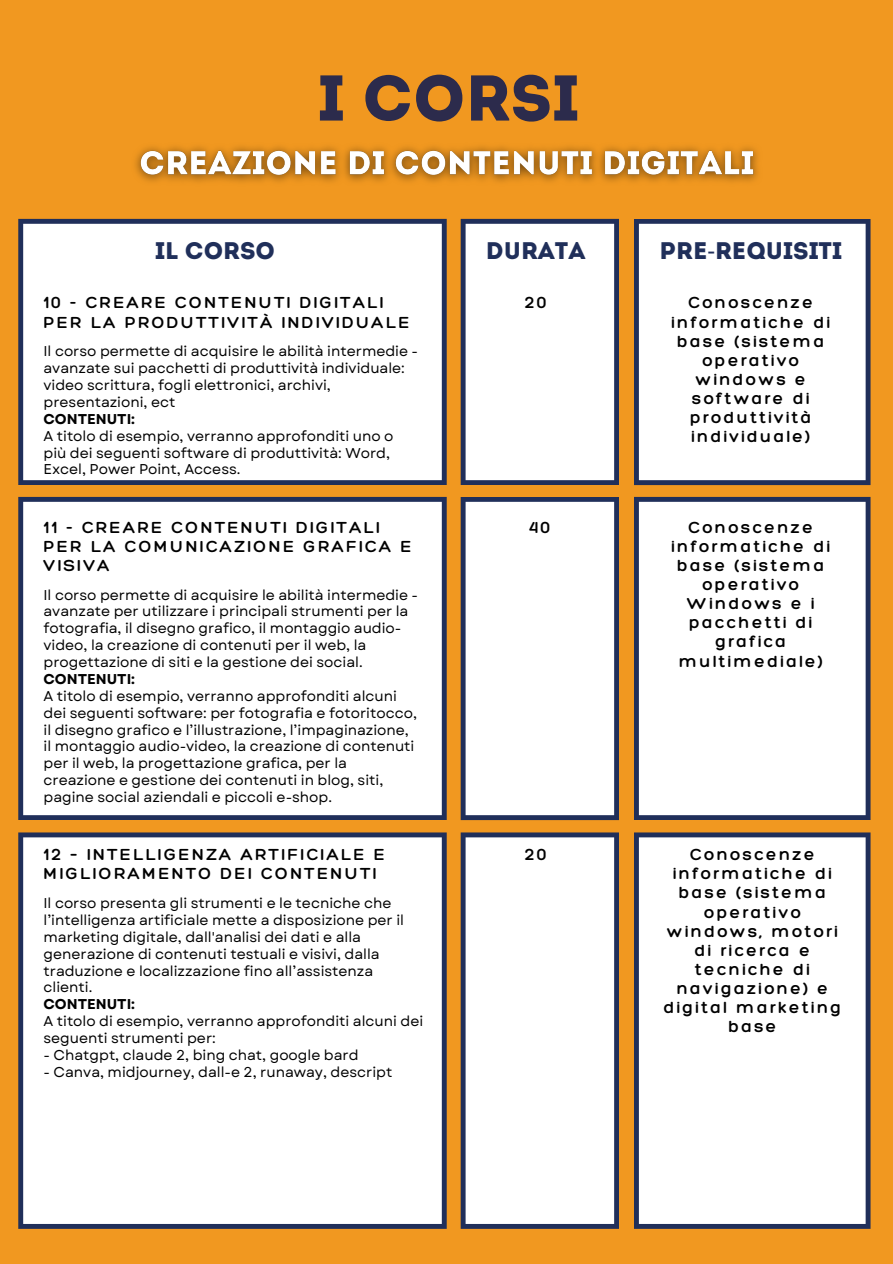
<style>
.page{position:relative;width:893px;height:1264px;background:#fff}
.page>*{position:absolute;margin:0;border:0;box-sizing:border-box;transform-origin:0 0}
.t1{font:64.5px "Intro";color:#2c2b4c}
.t2{font:24px "Intro";color:#202f5a}
.t3{font:300 17.4px/19.2px "Hero";letter-spacing:.13em;color:#000}
.t4{font:14.25px/16.8px "Garet";color:#000}
.t5{font:700 14.25px "Garet";color:#000}
.s1{font-family:"Noto Sans"}
</style>
<div class="page">
<div style="left:0;top:0;width:892px;height:1263px;background:#f19820"></div>
<div style="left:18px;top:219px;width:428px;height:266px;background:#fff"></div>
<svg style="left:634px;top:219px;width:236px;height:266px;background:#eeeff2"></svg>
<svg style="left:460px;top:219px;width:159px;height:266px;background:#e9eaee"></svg>
<img style="left:135px;top:146px;width:623px;height:36px">
<div style="left:18px;top:497px;width:428px;height:323px;background:#fff"></div>
<svg style="left:634px;top:497px;width:236px;height:323px;background:#eff0f3"></svg>
<svg style="left:460px;top:497px;width:159px;height:323px;background:#eeeef0"></svg>
<div style="left:18px;top:832px;width:428px;height:396px;background:#fff"></div>
<div style="left:634px;top:832px;width:236px;height:396px;background:#fff"></div>
<svg style="left:460px;top:832px;width:159px;height:396px;background:#f0f0f1"></svg>
<h1 class="t1" style="left:318px;top:72px;width:262px">I CORSI</h1>
<h2 class="t2" style="left:155px;top:241px;width:121px">IL CORSO</h2>
<h2 class="t2" style="left:486px;top:241px;width:101px">DURATA</h2>
<h2 class="t2" style="left:659px;top:241px;width:184px">PRE<span class="s1">-</span>REQUISITI</h2>
<p class="t3" style="left:525px;top:293px;width:23px">20</p>
<p class="t3" style="left:671px;top:293px;width:160px;text-align:center">Conoscenze informatiche di base (sistema operativo windows e software di produttività individuale)</p>
<p class="t3" style="left:43px;top:293px;width:367px">10 - CREARE CONTENUTI DIGITALI<br>PER LA PRODUTTIVITÀ INDIVIDUALE</p>
<p class="t4" style="left:43px;top:343px;width:376px">Il corso permette di acquisire le abilità intermedie - avanzate sui pacchetti di produttività individuale: video scrittura, fogli elettronici, archivi, presentazioni, ect</p>
<p class="t5" style="left:43px;top:408px;width:93px">CONTENUTI:</p>
<p class="t4" style="left:43px;top:427px;width:351px">A titolo di esempio, verranno approfonditi uno o più dei seguenti software di produttività: Word,<br>Excel, Power Point, Access.</p>
<p class="t3" style="left:43px;top:517px;width:369px">11 - CREARE CONTENUTI DIGITALI<br>PER LA COMUNICAZIONE GRAFICA E<br>VISIVA</p>
<p class="t3" style="left:529px;top:517px;width:22px">40</p>
<p class="t3" style="left:671px;top:517px;width:160px;text-align:center">Conoscenze informatiche di base (sistema operativo<br>Windows e i pacchetti di grafica multimediale)</p>
<p class="t4" style="left:43px;top:586px;width:376px">Il corso permette di acquisire le abilità intermedie - avanzate per utilizzare i principali strumenti per la fotografia, il disegno grafico, il montaggio audio&shy;video, la creazione di contenuti per il web, la progettazione di siti e la gestione dei social.</p>
<p class="t5" style="left:43px;top:668px;width:93px">CONTENUTI:</p>
<p class="t4" style="left:43px;top:687px;width:375px">A titolo di esempio, verranno approfonditi alcuni dei seguenti software: per fotografia e fotoritocco, il disegno grafico e l’illustrazione, l’impaginazione, il montaggio audio-video, la creazione di contenuti per il web, la progettazione grafica, per la creazione e gestione dei contenuti in blog, siti, pagine social aziendali e piccoli e-shop.</p>
<p class="t3" style="left:43px;top:844px;width:343px">12 – INTELLIGENZA ARTIFICIALE E<br>MIGLIORAMENTO DEI CONTENUTI</p>
<p class="t3" style="left:525px;top:844px;width:23px">20</p>
<p class="t3" style="left:663px;top:844px;width:179px;text-align:center">Conoscenze informatiche di base (sistema operativo windows, motori di ricerca e tecniche di navigazione) e digital marketing base</p>
<p class="t4" style="left:43px;top:894px;width:362px">Il corso presenta gli strumenti e le tecniche che l’intelligenza artificiale mette a disposizione per il marketing digitale, dall'analisi dei dati e alla generazione di contenuti testuali e visivi, dalla traduzione e localizzazione fino all’assistenza clienti.</p>
<p class="t5" style="left:43px;top:994px;width:93px">CONTENUTI:</p>
<p class="t4" style="left:43px;top:1012px;width:381px">A titolo di esempio, verranno approfonditi alcuni dei seguenti strumenti per:</p>
<p class="t4" style="left:43px;top:1046px;width:316px">- Chatgpt, claude 2, bing chat, google bard</p>
<p class="t4" style="left:43px;top:1063px;width:350px">- Canva, midjourney, dall-e 2, runaway, descript</p>
</div>
